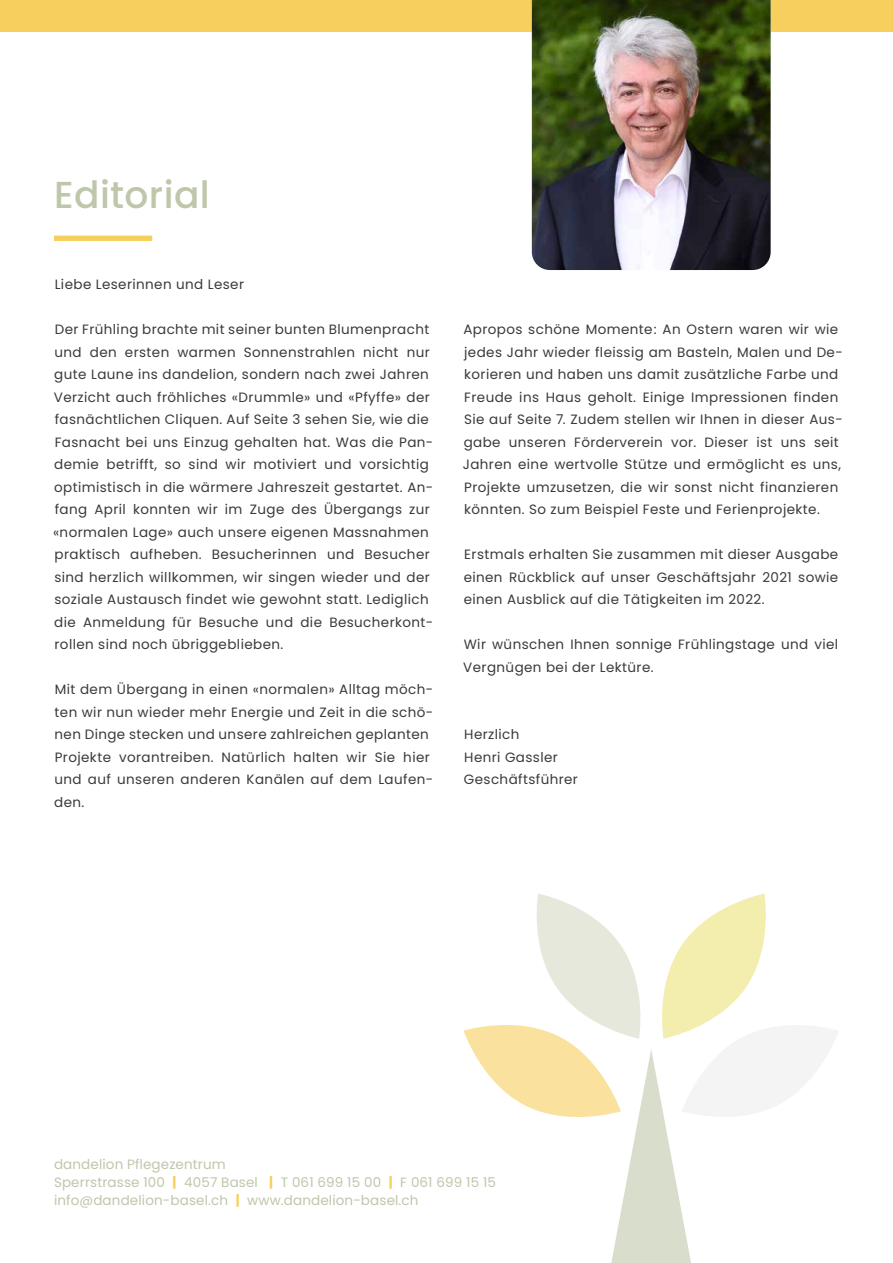
<style>
.page{position:relative;width:893px;height:1263px;background:#fff}
.page>*{position:absolute;margin:0;border:0;box-sizing:border-box;transform-origin:0 0}
.t1{font:500 37.5px "Poppins";letter-spacing:.01em;color:#bec7aa}
.t2{font:13.5px/22.5px "Poppins";letter-spacing:.03em;color:#3a3a39}
.t3{font:13.5px/18px "Poppins";letter-spacing:.01em;color:#bec7aa}
.s1{font-weight:700;color:#f7cf5e}
</style>
<div class="page">
<div style="left:54px;top:236px;width:98px;height:5px;background:#f7cf5e"></div>
<div style="left:0;top:0;width:893px;height:32px;background:#f7cf5e"></div>
<img style="left:532px;top:0;width:239px;height:270px">
<svg style="left:463px;top:893px;width:375px;height:370px"></svg>
<h1 class="t1" style="left:54px;top:173px;width:157px">Editorial</h1>
<p class="t2" style="left:55px;top:273px;width:191px">Liebe Leserinnen und Leser</p>
<p class="t2" style="left:53px;top:318px;width:382px">Der Frühling brachte mit seiner bunten Blumenpracht und den ersten warmen Sonnenstrahlen nicht nur gute Laune ins dandelion, sondern nach zwei Jahren Verzicht auch fröhliches «Drummle» und «Pfyffe» der fasnächtlichen Cliquen. Auf Seite 3 sehen Sie, wie die Fasnacht bei uns Einzug gehalten hat. Was die Pan&shy;demie betrifft, so sind wir motiviert und vorsichtig optimistisch in die wärmere Jahreszeit gestartet. An&shy;fang April konnten wir im Zuge des Übergangs zur «normalen Lage» auch unsere eigenen Massnahmen praktisch aufheben. Besucherinnen und Besucher sind herzlich willkommen, wir singen wieder und der soziale Austausch findet wie gewohnt statt. Lediglich die Anmeldung für Besuche und die Besucherkont&shy;rollen sind noch übriggeblieben.</p>
<p class="t2" style="left:54px;top:678px;width:381px">Mit dem Übergang in einen «normalen» Alltag möch&shy;ten wir nun wieder mehr Energie und Zeit in die schö&shy;nen Dinge stecken und unsere zahlreichen geplanten Projekte vorantreiben. Natürlich halten wir Sie hier und auf unseren anderen Kanälen auf dem Laufen&shy;den.</p>
<p class="t2" style="left:463px;top:318px;width:382px">Apropos schöne Momente: An Ostern waren wir wie jedes Jahr wieder fleissig am Basteln, Malen und De&shy;korieren und haben uns damit zusätzliche Farbe und Freude ins Haus geholt. Einige Impressionen finden Sie auf Seite 7. Zudem stellen wir Ihnen in dieser Aus&shy;gabe unseren Förderverein vor. Dieser ist uns seit Jahren eine wertvolle Stütze und ermöglicht es uns, Projekte umzusetzen, die wir sonst nicht finanzieren könnten. So zum Beispiel Feste und Ferienprojekte.</p>
<p class="t2" style="left:464px;top:543px;width:376px;text-align:justify">Erstmals erhalten Sie zusammen mit dieser Ausgabe einen Rückblick auf unser Geschäftsjahr 2021 sowie einen Ausblick auf die Tätigkeiten im 2022.</p>
<p class="t2" style="left:463px;top:633px;width:376px">Wir wünschen Ihnen sonnige Frühlingstage und viel<br>Vergnügen bei der Lektüre.</p>
<p class="t2" style="left:464px;top:723px;width:116px">Herzlich<br>Henri Gassler<br>Geschäftsführer</p>
<p class="t3" style="left:54px;top:1156px;width:443px">dandelion Pflegezentrum<br>Sperrstrasse 100 <span class="s1">|</span> 4057 Basel <span class="s1">|</span> T 061 699 15 00 <span class="s1">|</span> F 061 699 15 15 info@dandelion-basel.ch <span class="s1">|</span> www.dandelion-basel.ch</p>
</div>
